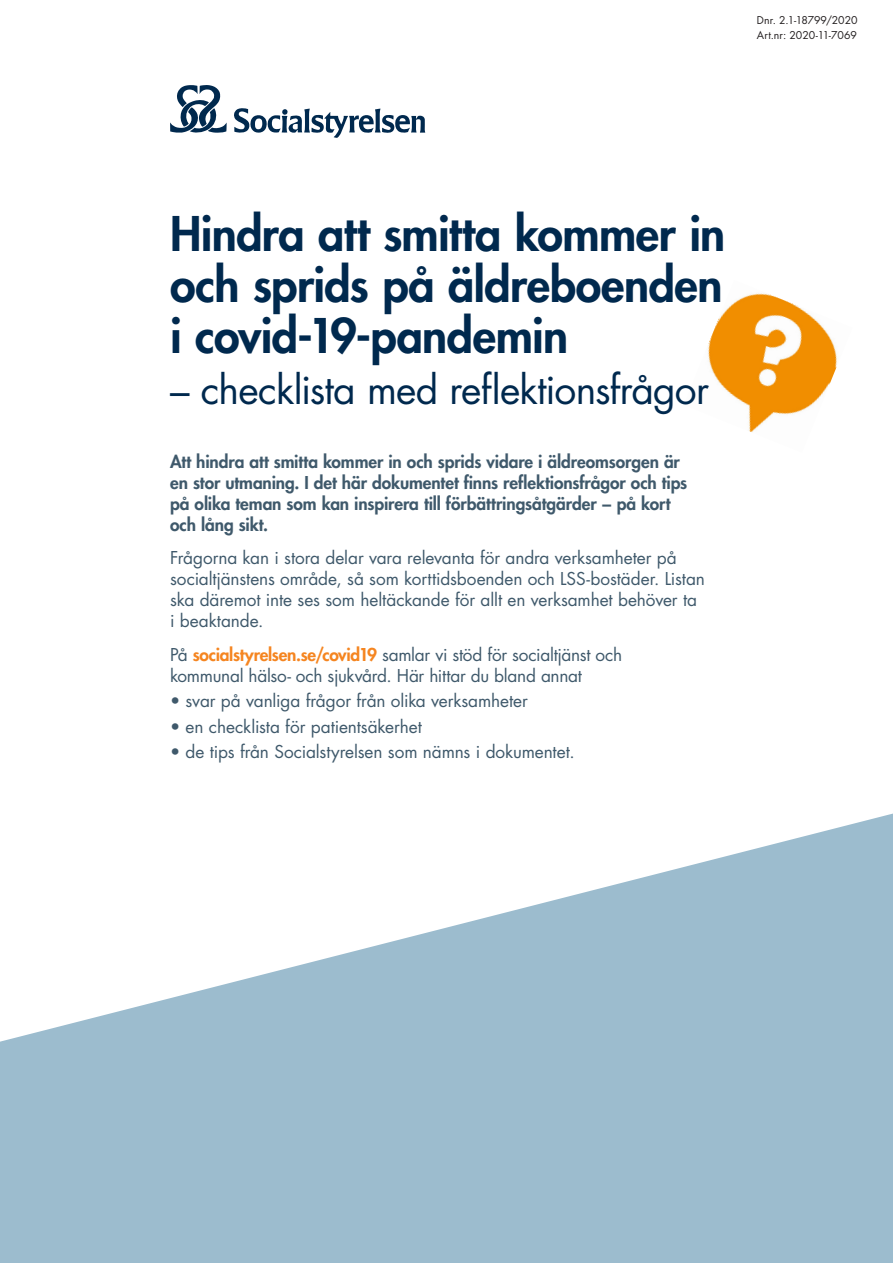
<style>
.page{position:relative;width:893px;height:1263px;background:#fff}
.page>*{position:absolute;margin:0;border:0;box-sizing:border-box;transform-origin:0 0}
.Rubrik_1{font:800 46.5px/51px "Futura Std";letter-spacing:-.01em;color:#00294e;text-align:justify}
.Rubrik_1-2{font:39px "Futura Std";letter-spacing:-.02em;color:#00294e}
.Ingress_Heavy{font:17.25px/21px "Futura Std";letter-spacing:-.005em;color:#3f596b}
.Ingress_Heavy-2{font:800 17.25px/21px "Futura Std";letter-spacing:-.005em;color:#3f596b}
.t1{font:10.5px/15px "Futura Std";letter-spacing:-.01em;color:#231f20}
.s1{font-weight:800;color:#f58520}
</style>
<div class="page">
<svg style="left:170px;top:85px;width:57px;height:48px"></svg>
<svg style="left:234px;top:108px;width:191px;height:30px"></svg>
<img style="left:708px;top:293px;width:129px;height:139px">
<svg style="left:0;top:813px;width:893px;height:450px;fill:#9cbcce"></svg>
<p class="t1" style="left:757px;top:12px;width:102px">Dnr. 2.1-18799/2020<br>Art.nr: 2020-11-7069</p>
<h1 class="Rubrik_1" style="left:170px;top:208px;width:557px">Hindra att smitta kommer in och sprids på äldreboenden i covid-19-pandemin</h1>
<h1 class="Rubrik_1-2" style="left:170px;top:365px;width:541px">– checklista med reflektionsfrågor</h1>
<p class="Ingress_Heavy-2" style="left:170px;top:451px;width:519px">Att hindra att smitta kommer in och sprids vidare i äldreomsorgen är en stor utmaning. I det här dokumentet finns reflektionsfrågor och tips på olika teman som kan inspirera till förbättringsåtgärder − på kort och lång sikt.</p>
<p class="Ingress_Heavy" style="left:170px;top:548px;width:536px">Frågorna kan i stora delar vara relevanta för andra verksamheter på socialtjänstens område, så som korttidsboenden och LSS-bostäder. Listan ska däremot inte ses som heltäckande för allt en verksamhet behöver ta i beaktande.</p>
<p class="Ingress_Heavy" style="left:170px;top:644px;width:454px">På <span class="s1">socialstyrelsen.se/covid19</span> samlar vi stöd för socialtjänst och kommunal hälso- och sjukvård. Här hittar du bland annat</p>
<p class="Ingress_Heavy" style="left:170px;top:691px;width:359px">• svar på vanliga frågor från olika verksamheter</p>
<p class="Ingress_Heavy" style="left:170px;top:716px;width:253px">• en checklista för patientsäkerhet</p>
<p class="Ingress_Heavy" style="left:170px;top:741px;width:406px">• de tips från Socialstyrelsen som nämns i dokumentet.</p>
</div>
